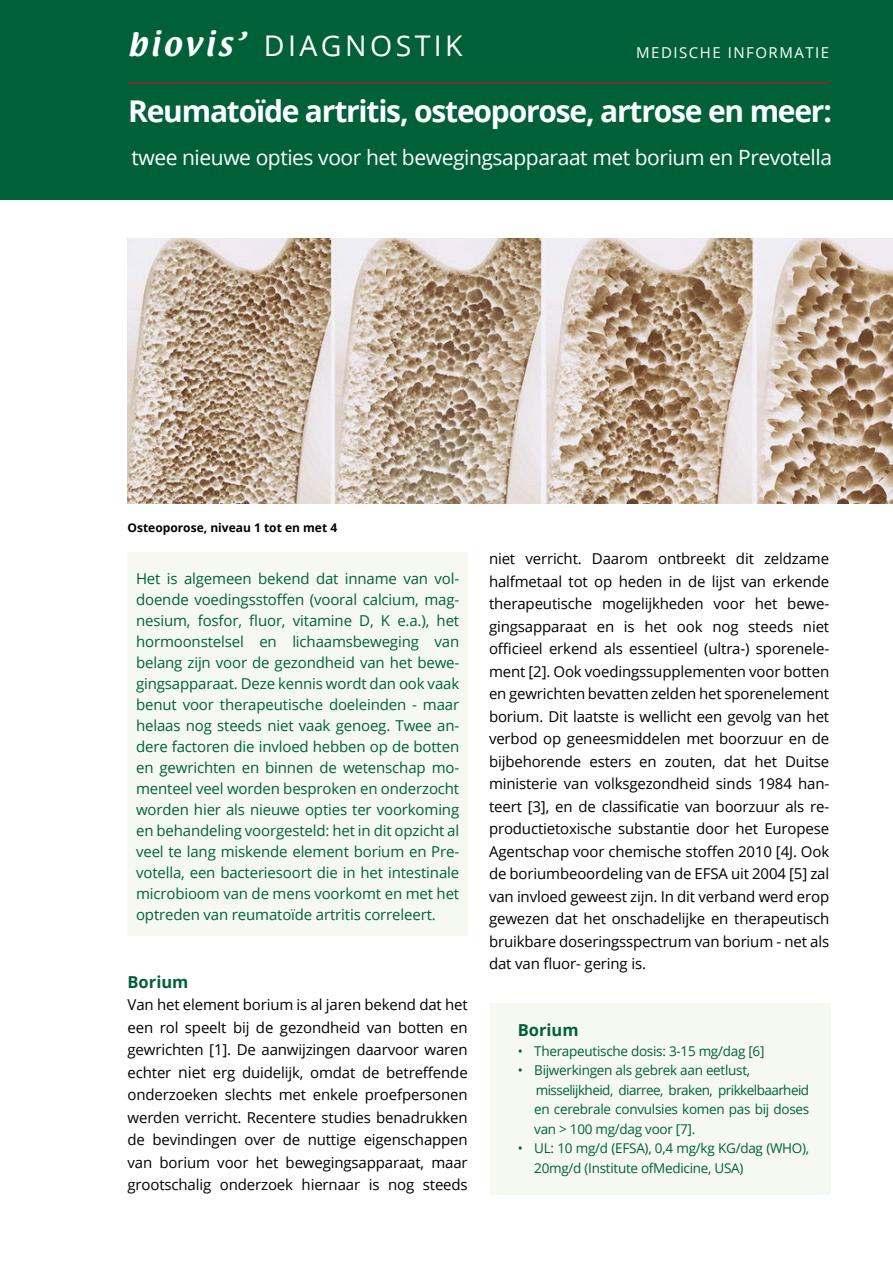
<style>
.page{position:relative;width:893px;height:1263px;background:#fff}
.page>*{position:absolute;margin:0;border:0;box-sizing:border-box;transform-origin:0 0}
.t1{font:700 30px "Open Sans";letter-spacing:-.04em;color:#fff}
.t2{font:28.5px "Open Sans";letter-spacing:.12em;color:#fff}
.Pa1{font:21px "Open Sans";letter-spacing:-.02em;color:#fff}
.t3{font:700 16.5px "Open Sans";color:#006139}
.dzielenie_wyrazow{font:15px/22.5px "Open Sans";letter-spacing:-.01em;color:#000;text-align:justify}
.t4{font:15px/21px "Open Sans";letter-spacing:-.01em;color:#006139;text-align:justify}
.t5{font:15px "Open Sans";letter-spacing:.1em;color:#fff}
.t6{font:13.5px/19.5px "Open Sans";letter-spacing:-.02em;color:#006139;text-align:justify}
.t7{font:700 12px "Open Sans";color:#000}
.s1{font-family:"Textile"}
.s2{font-size:15.75px}
</style>
<div class="page">
<img style="left:128px;top:239px;width:765px;height:265px">
<div style="left:128px;top:553px;width:340px;height:624px;background:#f5f9ef"></div>
<div style="left:128px;top:936px;width:340px;height:266px;background:#fff"></div>
<div style="left:491px;top:1003px;width:340px;height:192px;background:#f5f9ef"></div>
<div style="left:0;top:0;width:893px;height:200px;background:#006139"></div>
<hr style="left:128px;top:82px;width:701px;height:1px;background:#be1716">
<p class="t2" style="left:128px;top:26px;width:337px"><span class="s1">biovis’</span> DIAGNOSTIK</p>
<p class="t5" style="left:636px;top:42px;width:195px">MEDISCHE INFORMATIE</p>
<p class="t1" style="left:128px;top:90px;width:705px">Reumatoïde artritis, osteoporose, artrose en meer:</p>
<p class="Pa1" style="left:131px;top:143px;width:702px">twee nieuwe opties voor het bewegingsapparaat met borium en Prevotella</p>
<p class="t7" style="left:128px;top:519px;width:211px">Osteoporose, niveau 1 tot en met 4</p>
<p class="t4" style="left:136px;top:568px;width:325px">Het is algemeen bekend dat inname van vol&shy;doende voedingsstoffen (vooral calcium, mag&shy;nesium, fosfor, fluor, vitamine D, K e.a.), het hormoonstelsel en lichaamsbeweging van belang zijn voor de gezondheid van het bewe&shy;gingsapparaat. Deze kennis wordt dan ook vaak benut voor therapeutische doeleinden - maar helaas nog steeds niet vaak genoeg. Twee an&shy;dere factoren die invloed hebben op de botten en gewrichten en binnen de wetenschap mo&shy;menteel veel worden besproken en onderzocht worden hier als nieuwe opties ter voorkoming en behandeling voorgesteld: het in dit opzicht al veel te lang miskende element borium en Pre&shy;votella, een bacteriesoort die in het intestinale microbioom van de mens voorkomt en met het optreden van reumatoïde artritis correleert.</p>
<p class="t3" style="left:128px;top:970px;width:62px">Borium</p>
<p class="dzielenie_wyrazow" style="left:128px;top:993px;width:342px">Van het element borium is al jaren bekend dat het een rol speelt bij de gezondheid van botten en gewrichten [1]. De aanwijzingen daarvoor waren echter <span class="s2">niet</span> erg duidelijk, omdat de betreffende onderzoeken slechts met enkele proefpersonen werden verricht. Recentere studies benadrukken de bevindingen over de nuttige eigenschappen van borium voor het bewegingsapparaat, maar grootschalig onderzoek hiernaar is nog steeds</p>
<p class="dzielenie_wyrazow" style="left:489px;top:547px;width:342px">niet verricht. Daarom ontbreekt dit zeldzame halfmetaal tot op heden in de lijst van erkende therapeutische mogelijkheden voor het bewe&shy;gingsapparaat en is het ook nog steeds niet officieel erkend als essentieel (ultra-) sporenele&shy;ment [2]. Ook voedingssupplementen voor botten en gewrichten bevatten zelden het sporenelement borium. Dit laatste is wellicht een gevolg van het verbod op geneesmiddelen met boorzuur en de bijbehorende esters en zouten, dat het Duitse ministerie van volksgezondheid sinds 1984 han&shy;teert [3], en de classificatie van boorzuur als re&shy;productietoxische substantie door het Europese Agentschap voor chemische stoffen 2010 [4J. Ook de boriumbeoordeling van de EFSA uit 2004 [5] zal van invloed geweest zijn. In dit verband werd erop gewezen dat het onschadelijke en therapeutisch bruikbare doseringsspectrum van borium - net als dat van fluor- gering is.</p>
<p class="t3" style="left:518px;top:1018px;width:62px">Borium</p>
<p class="t6" style="left:518px;top:1040px;width:248px">• Therapeutische dosis: 3-15 mg/dag [6]</p>
<p class="t6" style="left:518px;top:1060px;width:234px">• Bijwerkingen als gebrek aan eetlust,</p>
<p class="t6" style="left:534px;top:1079px;width:277px">misselijkheid, diarree, braken, prikkelbaarheid en cerebrale convulsies komen pas bij doses van &gt; 100 mg/dag voor [7].</p>
<p class="t6" style="left:534px;top:1138px;width:277px;text-indent:-16px">• UL: 10 mg/d (EFSA), 0,4 mg/kg KG/dag (WHO),<br>20mg/d (Institute ofMedicine, USA)</p>
</div>
